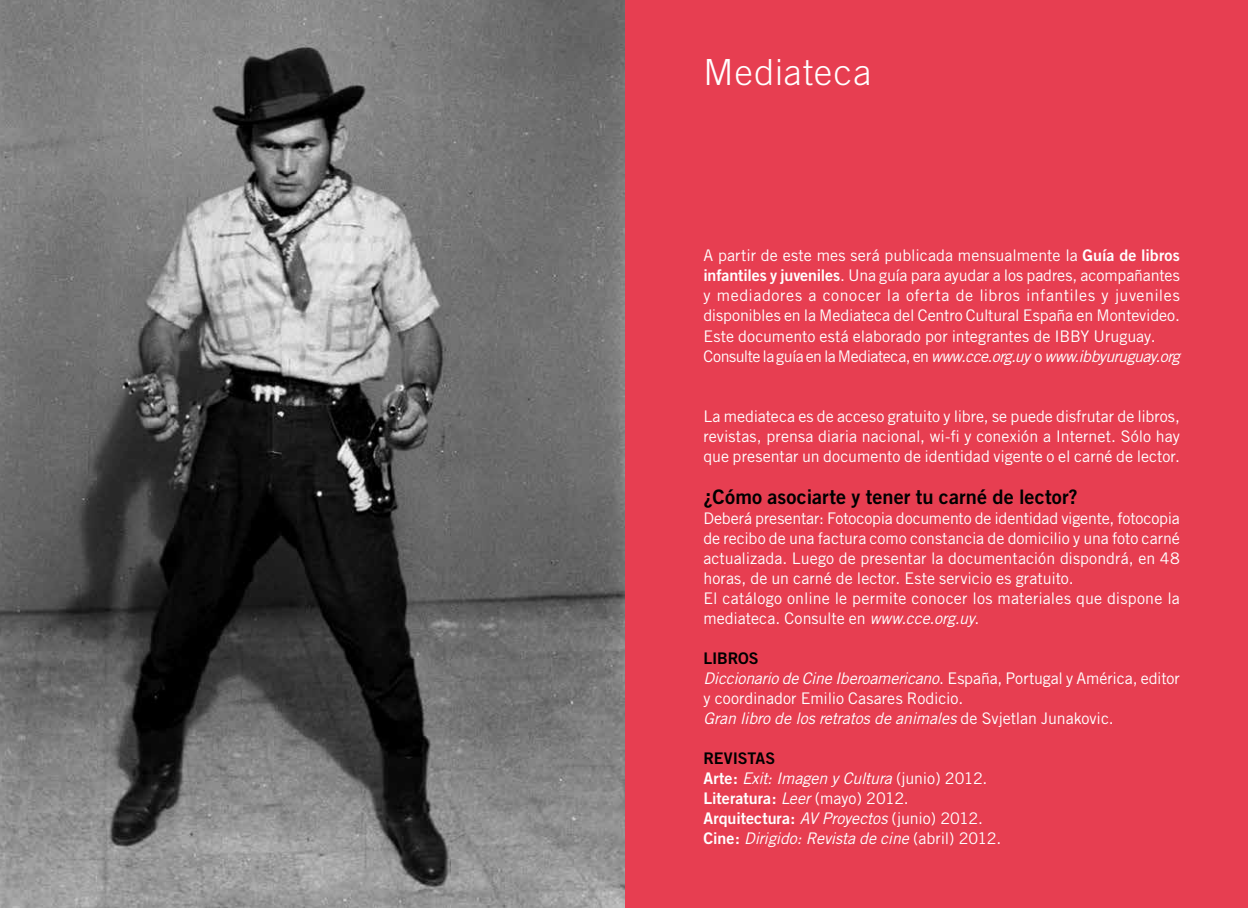
<style>
.page{position:relative;width:1248px;height:908px;background:#fff}
.page>*{position:absolute;margin:0;border:0;box-sizing:border-box;transform-origin:0 0}
.t1{font:300 36px "Trade Gothic";letter-spacing:.035em;color:#fff}
.t2{font:20px "Trade Gothic Bold Two";letter-spacing:.005em;color:#000}
.t3{font:16px/20px "Trade Gothic";color:#fff}
.t4{font:italic 16px "Trade Gothic";letter-spacing:-.015em;color:#fff}
.t5{font:16px/20px "Trade Gothic Bold Two";color:#fff}
.t6{font:16px "Trade Gothic Bold Two";color:#000}
.s1{font-family:"Trade Gothic Bold Two"}
.s2{font-style:italic}
.s3{font-family:"Trade Gothic Bold Two";font-style:normal}
.s4{font-style:normal}
.s5{font-family:"Trade Gothic";font-style:italic}
.s6{font-family:"Trade Gothic"}
</style>
<div class="page">
<div style="left:624px;top:0;width:623px;height:907px;background:#e73e51"></div>
<img style="left:0;top:0;width:624px;height:907px">
<h1 class="t1" style="left:703px;top:51px;width:170px">Mediateca</h1>
<p class="t3" style="left:703px;top:245px;width:478px">A partir de este mes será publicada mensualmente la <span class="s1">Guía de libros infantiles y juveniles</span>. Una guía para ayudar a los padres, acompañantes y mediadores a conocer la oferta de libros infantiles y juveniles disponibles en la Mediateca del Centro Cultural España en Montevideo.<br>Este documento está elaborado por integrantes de IBBY Uruguay.<br>Consulte la guía en la Mediateca, en <span class="s2">www.cce.org.uy</span> o <span class="s2">www.ibbyuruguay.org</span></p>
<p class="t3" style="left:703px;top:405px;width:478px;text-align:justify">La mediateca es de acceso gratuito y libre, se puede disfrutar de libros, revistas, prensa diaria nacional, wi-fi y conexión a Internet. Sólo hay que presentar un documento de identidad vigente o el carné de lector.</p>
<p class="t2" style="left:703px;top:484px;width:376px">¿Cómo asociarte y tener tu carné de lector?</p>
<p class="t3" style="left:703px;top:507px;width:478px">Deberá presentar: Fotocopia documento de identidad vigente, fotocopia de recibo de una factura como constancia de domicilio y una foto carné actualizada. Luego de presentar la documentación dispondrá, en 48 horas, de un carné de lector. Este servicio es gratuito.<br>El catálogo online le permite conocer los materiales que dispone la mediateca. Consulte en <span class="s2">www.cce.org.uy</span>.</p>
<p class="t6" style="left:703px;top:648px;width:19px">Libros</p>
<p class="t3" style="left:703px;top:667px;width:478px"><span class="s2">Diccionario de Cine Iberoamericano</span>. España, Portugal y América, editor y coordinador Emilio Casares Rodicio.<br><span class="s2">Gran libro de los retratos de animales</span> de Svjetlan Junakovic.</p>
<p class="t6" style="left:703px;top:748px;width:20px">Revistas</p>
<p class="t4" style="left:703px;top:768px;width:285px"><span class="s3">Arte:</span> Exit: Imagen y Cultura <span class="s4">(junio) 2012.</span></p>
<p class="t5" style="left:703px;top:787px;width:281px">Literatura: <span class="s5">Leer</span> <span class="s6">(mayo) 2012.<br></span>Arquitectura: <span class="s5">AV Proyectos</span> <span class="s6">(junio) 2012.</span></p>
<p class="t4" style="left:703px;top:828px;width:299px"><span class="s3">Cine:</span> Dirigido: Revista de cine <span class="s4">(abril) 2012.</span></p>
</div>
